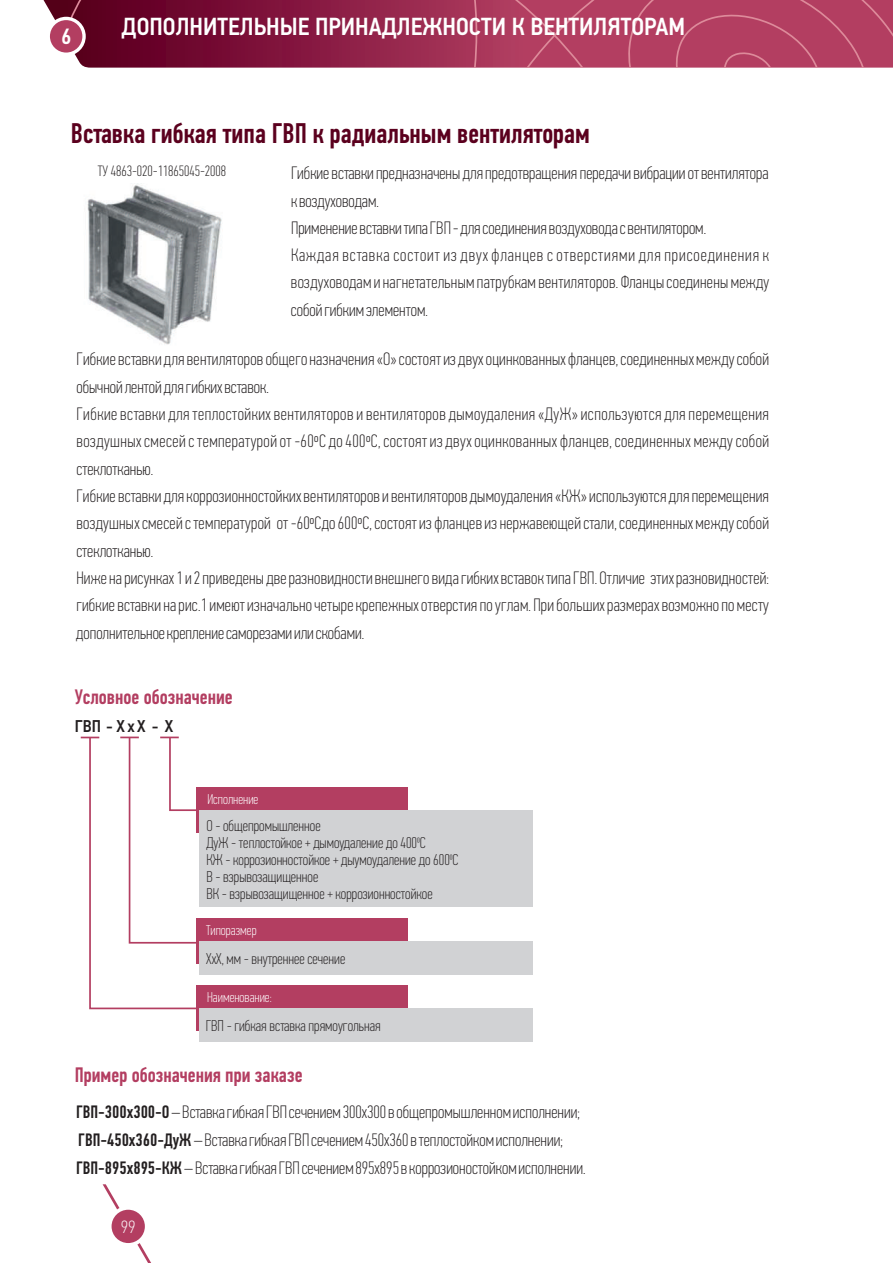
<style>
.page{position:relative;width:893px;height:1263px;background:#fff}
.page>*{position:absolute;margin:0;border:0;box-sizing:border-box;transform-origin:0 0}
.t1{font:500 28.5px "PF Din Text Comp Pro";color:#5b001e}
.t2{font:500 24.75px "PF Din Text Cond Pro";color:#fff}
.t3{font:500 22.2px "PF Din Text Cond Pro";color:#fff}
.t4{font:500 21px "PF Din Text Comp Pro";color:#b33e61}
.t5{font:100 18px/27.3px "PF Din Text Comp Pro";letter-spacing:.01em;color:#231f20}
.t6{font:100 17.85px "PF Din Text Cond Pro";color:#fff}
.t7{font:500 17.1px "PF Din Text Cond Pro";letter-spacing:.07em;color:#231f20}
.t8{font:100 15.6px/17.1px "PF Din Text Comp Pro";color:#231f20}
.t9{font:100 15px "PF Din Text Comp Pro";color:#231f20}
.t10{font:100 14.25px "PF Din Text Comp Pro";color:#fff}
.s1{font-size:12px}
.s2{font-weight:500}
</style>
<div class="page">
<svg style="left:103px;top:1184px;width:48px;height:79px"></svg>
<div style="left:108px;top:1206px;width:41px;height:41px;background:#fff;border-radius:50%"></div>
<div style="left:112px;top:1210px;width:33px;height:33px;background:#b33e61;border-radius:50%"></div>
<svg style="left:43px;top:0;width:584px;height:68px"></svg>
<svg style="left:64px;top:0;width:554px;height:68px;background:#8e2347"></svg>
<svg style="left:627px;top:0;width:266px;height:68px;background:#b54264"></svg>
<svg style="left:47px;top:17px;width:39px;height:39px"></svg>
<div style="left:50px;top:20px;width:32px;height:33px;background:#b33e61;border-radius:50%"></div>
<img style="left:87px;top:183px;width:135px;height:162px">
<div style="left:197px;top:788px;width:211px;height:45px;background:#b33e61"></div>
<div style="left:200px;top:810px;width:333px;height:97px;background:#d1d2d4"></div>
<div style="left:197px;top:919px;width:211px;height:45px;background:#b33e61"></div>
<div style="left:200px;top:941px;width:333px;height:34px;background:#d1d2d4"></div>
<div style="left:197px;top:986px;width:211px;height:45px;background:#b33e61"></div>
<div style="left:200px;top:1008px;width:333px;height:34px;background:#d1d2d4"></div>
<svg style="left:81px;top:736px;width:156px;height:274px"></svg>
<p class="t3" style="left:61px;top:27px;width:12px">6</p>
<h2 class="t2" style="left:122px;top:16px;width:565px">ДОПОЛНИТЕЛЬНЫЕ ПРИНАДЛЕЖНОСТИ К ВЕНТИЛЯТОРАМ</h2>
<h1 class="t1" style="left:71px;top:122px;width:520px">Вставка гибкая типа ГВП к радиальным вентиляторам</h1>
<p class="t9" style="left:98px;top:165px;width:130px">ТУ 4863-020-11865045-2008</p>
<p class="t5" style="left:291px;top:161px;width:480px">Гибкие вставки предназначены для предотвращения передачи вибрации от вентилятора к воздуховодам.<br>Применение вставки типа ГВП - для соединения воздуховода с вентилятором.<br>Каждая вставка состоит из двух фланцев с отверстиями для присоединения к воздуховодам инагнетательным патрубкам вентиляторов. Фланцы соединены между собой гибким элементом.</p>
<p class="t5" style="left:76px;top:347px;width:694px">Гибкиевставки длявентиляторовобщегоназначения«О»состоятиз двухоцинкованных фланцев,соединенных междусобой обычной лентой для гибких вставок.<br>Гибкиевставки длятеплостойкихвентиляторовивентиляторов дымоудаления«ДуЖ»используются дляперемещения воздушныхсмесейстемпературойот-60ºС до400ºС,состоятиз двухоцинкованных фланцев,соединенных междусобой стеклотканью.<br>Гибкиевставки длякоррозионностойкихвентиляторовивентиляторов дымоудаления«КЖ»используются дляперемещения воздушныхсмесейстемпературой от-60ºСдо600ºС,состоятиз фланцевизнержавеющейстали,соединенных междусобой стеклотканью.<br>Ниженарисунках1и2приведены дверазновидностивнешнеговидагибкихвставоктипаГВП. Отличие этихразновидностей: гибкиевставкинарис.1имеютизначальночетырекрепежныхотверстияпоуглам. Прибольшихразмерахвозможнопо месту дополнительное крепление саморезами или скобами.</p>
<p class="t4" style="left:75px;top:688px;width:160px">Условное обозначение</p>
<p class="t7" style="left:75px;top:719px;width:100px">ГВП -ХхX - X</p>
<p class="t10" style="left:207px;top:793px;width:53px">Исполнение</p>
<p class="t8" style="left:206px;top:819px;width:254px">О - общепромышленное<br>ДуЖ - теплостойкое + дымоудаление до 400<span class="s1">⁰</span>С<br>КЖ - коррозионностойкое + дыумоудаление до 600<span class="s1">⁰</span>С В - взрывозащищенное<br>ВК - взрывозащищенное + коррозионностойкое</p>
<p class="t10" style="left:206px;top:924px;width:52px">Типоразмер</p>
<p class="t8" style="left:206px;top:952px;width:141px">ХхХ, мм - внутреннее сечение</p>
<p class="t10" style="left:207px;top:991px;width:66px">Наименование:</p>
<p class="t8" style="left:206px;top:1019px;width:177px">ГВП - гибкая вставка прямоугольная</p>
<p class="t4" style="left:75px;top:1066px;width:229px">Пример обозначения при заказе</p>
<p class="t5" style="left:76px;top:1100px;width:511px;line-height:27.8px"><span class="s2">ГВП-300х300-О</span>– Вставка гибкая ГВП сечением 300х300 в общепромышленном исполнении;<br><span class="s2">ГВП-450х360-ДуЖ</span> – Вставка гибкая ГВП сечением 450х360 в теплостойком исполнении;<br><span class="s2">ГВП-895х895-КЖ</span> – Вставка гибкая ГВП сечением 895х895 в коррозионостойком исполнении.</p>
<p class="t6" style="left:121px;top:1219px;width:16px">99</p>
</div>
